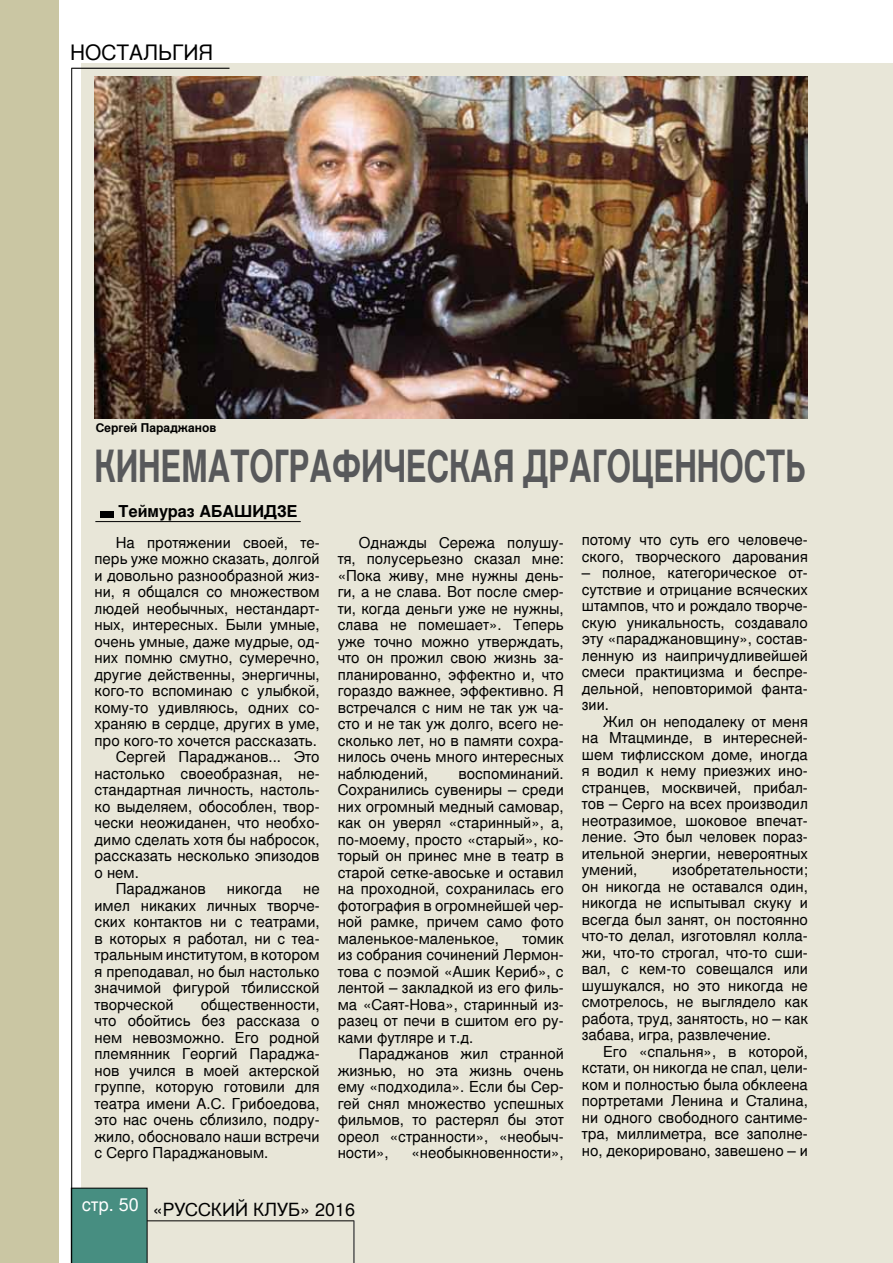
<style>
.page{position:relative;width:893px;height:1263px;background:#fff}
.page>*{position:absolute;margin:0;border:0;box-sizing:border-box;transform-origin:0 0}
.t1{font:700 44.1px "Nimbus San LCY";color:#58595b;scale:.71 1}
.t2{font:21.15px "Nimbus San LCY";color:#000}
.t3{font:18px "Nimbus San LCY";color:#000}
.t4{font:700 16.2px "Nimbus San LCY";color:#000}
.t5{font:15px/16.5px "Nimbus San LCY";color:#000;text-align:justify}
.t6{font:700 12px "Nimbus San LCY";color:#000}
</style>
<div class="page">
<div style="left:0;top:0;width:58px;height:1263px;background:#cac6a3"></div>
<div style="left:81px;top:64px;width:812px;height:1199px;background:#e8e6d8"></div>
<img style="left:94px;top:77px;width:714px;height:341px">
<div style="left:72px;top:1188px;width:75px;height:75px;background:#478e81"></div>
<hr style="left:147px;top:1220px;width:207px;height:1px;background:#000">
<hr style="left:354px;top:1220px;width:1px;height:43px;background:#000">
<div style="left:100px;top:511px;width:14px;height:7px;background:#000"></div>
<hr style="left:95px;top:521px;width:206px;height:1px;background:#000">
<hr style="left:71px;top:68px;width:159px;height:1px;background:#000">
<hr style="left:71px;top:68px;width:1px;height:1195px;background:#000">
<h2 class="t2" style="left:70px;top:41px;width:141px">ностальгия</h2>
<p class="t6" style="left:96px;top:421px;width:122px">Сергей Параджанов</p>
<h1 class="t1" style="left:94px;top:441px;width:32px">КИНЕМАТ</h1>
<h1 class="t1" style="left:249px;top:441px;width:66px">ОГРАФИЧЕСКАЯ</h1>
<h1 class="t1" style="left:524px;top:441px;width:183px">ДРАГОЦЕНН</h1>
<h1 class="t1" style="left:719px;top:441px;width:64px">ОСТЬ</h1>
<p class="t4" style="left:118px;top:502px;width:95px">Теймураз АБАШИ</p>
<p class="t4" style="left:264px;top:502px;width:24px">ДЗЕ</p>
<p class="t5" style="left:116px;top:534px;width:205px">Н а протяжении своей, те-</p>
<p class="t5" style="left:95px;top:550px;width:227px">перь уже можно сказать, долгой</p>
<p class="t5" style="left:95px;top:567px;width:227px">и довольно разнообразной жиз-</p>
<p class="t5" style="left:95px;top:583px;width:227px">ни, я общался со множеством</p>
<p class="t5" style="left:95px;top:600px;width:227px">людей необычных, нестандарт-</p>
<p class="t5" style="left:95px;top:616px;width:227px">ных, интересных. Были умные,</p>
<p class="t5" style="left:95px;top:633px;width:227px">очень умные, даже мудрые, од-</p>
<p class="t5" style="left:95px;top:649px;width:227px">них помню смутно, сумеречно,</p>
<p class="t5" style="left:95px;top:666px;width:227px">другие действенны, энергичны,</p>
<p class="t5" style="left:95px;top:682px;width:227px">кого-то вспоминаю с улыбкой,</p>
<p class="t5" style="left:95px;top:699px;width:227px">кому-то удивляюсь, одних со-</p>
<p class="t5" style="left:95px;top:715px;width:227px">храняю в сердце, других в уме,</p>
<p class="t5" style="left:95px;top:732px;width:224px">про кого-то хочется рассказать.</p>
<p class="t5" style="left:116px;top:748px;width:205px">Cергей П араджанов... Это</p>
<p class="t5" style="left:95px;top:765px;width:227px">настолько своеобразная, не-</p>
<p class="t5" style="left:95px;top:781px;width:227px">стандартная личность, настоль-</p>
<p class="t5" style="left:95px;top:798px;width:227px">ко выделяем, обособлен, твор-</p>
<p class="t5" style="left:95px;top:814px;width:227px">чески неожиданен, что необхо-</p>
<p class="t5" style="left:95px;top:831px;width:227px">димо сделать хотя бы набросок,</p>
<p class="t5" style="left:95px;top:847px;width:227px">рассказать несколько эпизодов</p>
<p class="t5" style="left:95px;top:864px;width:46px">о нем.</p>
<p class="t5" style="left:116px;top:880px;width:92px">П араджанов</p>
<p class="t5" style="left:227px;top:880px;width:57px">никогда</p>
<p class="t5" style="left:95px;top:880px;width:227px;text-indent:209px">не имел никаких личных творче&shy;ских контактов ни с театрами, в которых я работал, ни с теа&shy;тральным институтом, в котором я преподавал, но был настолько значимой фигурой тбилисской творческой</p>
<p class="t5" style="left:94px;top:996px;width:227px;text-indent:106px">общественности, что обойтись без рассказа о нем невозможно. Его родной племянник Георгий Параджа&shy;нов учился в моей актерской группе, которую готовили для театра имени А.С. Грибоедова, это нас очень сблизило, подру&shy;жило, обосновало наши встречи с Серго Параджановым.</p>
<p class="t5" style="left:338px;top:534px;width:228px;text-indent:21px">Однажды Сережа полушу&shy;тя, полусерьезно сказал мне: «Пока живу, мне нужны день&shy;ги, а не слава. Вот после смер&shy;ти, когда деньги уже не нужны, слава не помешает». Теперь уже точно можно утверждать, что он прожил свою жизнь за&shy;планированно, эффектно и, что гораздо важнее, эффективно. Я встречался с ним не так уж ча&shy;сто и не так уж долго, всего не&shy;сколько лет, но в памяти сохра&shy;нилось очень много интересных наблюдений,</p>
<p class="t5" style="left:338px;top:765px;width:228px;text-indent:121px">воспоминаний.<br>Сохранились сувениры – среди них огромный медный самовар, как он уверял «старинный», а, по-моему, просто «старый», ко&shy;торый он принес мне в театр в старой сетке-авоське и оставил на проходной, сохранилась его фотография в огромнейшей чер&shy;ной рамке, причем само фото маленькое-маленькое,</p>
<p class="t5" style="left:338px;top:930px;width:228px;text-indent:185px">томик из собрания сочинений Лермон&shy;това с поэмой «Ашик Кериб», с лентой – закладкой из его филь&shy;ма «Саят-Нова», старинный из&shy;разец от печи в сшитом его ру&shy;ками футляре и т.д.</p>
<p class="t5" style="left:338px;top:1045px;width:228px;text-indent:21px">П араджанов жил странной жизнью, но эта жизнь очень ему «подходила». Если бы Сер&shy;гей снял множество успешных фильмов, то растерял бы этот ореол «странности», «необыч&shy;ности»,</p>
<p class="t5" style="left:412px;top:1144px;width:154px">«необыкновенности»,</p>
<p class="t3" style="left:82px;top:1199px;width:94px"><sup>стр.</sup> <sup>50</sup> «РУССКИЙ</p>
<p class="t3" style="left:253px;top:1199px;width:13px">КЛУБ</p>
<p class="t3" style="left:300px;top:1199px;width:57px">» 2016</p>
<p class="t5" style="left:582px;top:531px;width:228px">потому что суть его человече&shy;ского, творческого дарования</p>
<p class="t5" style="left:582px;top:564px;width:228px">– полное, категорическое от&shy;сутствие и отрицание всяческих штампов, что и рождало творче&shy;скую уникальность, создавало эту «параджановщину», состав&shy;ленную из наипричудливейшей смеси практицизма и беспре&shy;дельной, неповторимой фанта&shy;зии.</p>
<p class="t5" style="left:582px;top:713px;width:228px;text-indent:21px">Жил он неподалеку от меня на Мтацминде, в интересней&shy;шем тифлисском доме, иногда я водил к нему приезжих ино&shy;странцев, москвичей, прибал&shy;тов – Серго на всех производил неотразимое, шоковое впечат&shy;ление. Это был человек пораз&shy;ительной энергии, невероятных умений,</p>
<p class="t5" style="left:582px;top:861px;width:228px;text-indent:90px">изобретательности; он никогда не оставался один, никогда не испытывал скуку и всегда был занят, он постоянно что-то делал, изготовлял колла&shy;жи, что-то строгал, что-то сши&shy;вал, с кем-то совещался или шушукался, но это никогда не смотрелось, не выглядело как работа, труд, занятость, но – как забава, игра, развлечение.</p>
<p class="t5" style="left:582px;top:1043px;width:228px;text-indent:21px">Его «спальня», в которой, кстати, он никогда не спал, цели&shy;ком и полностью была обклеена портретами Ленина и Сталина, ни одного свободного сантиме&shy;тра, миллиметра, все заполне&shy;но, декорировано, завешено – и</p>
</div>
